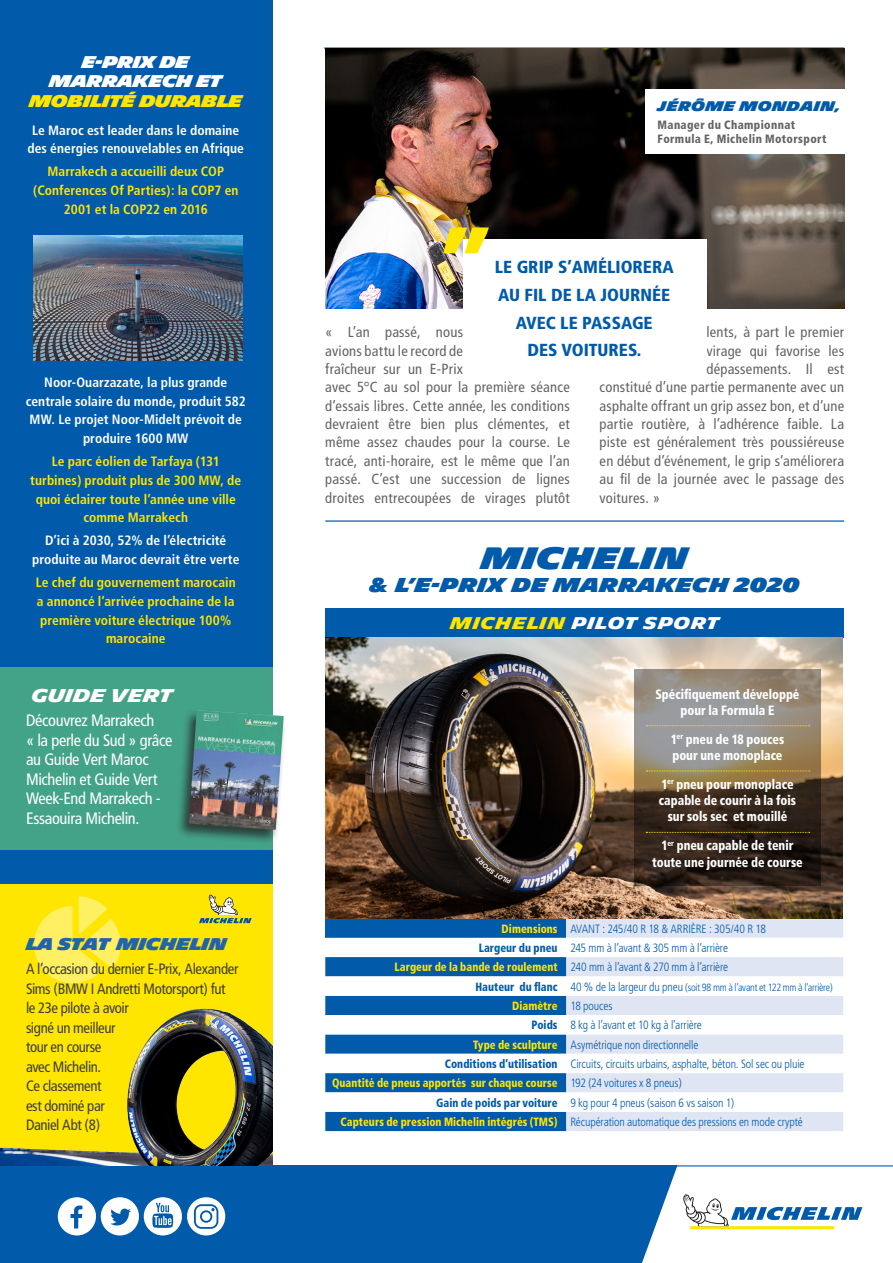
<style>
.page{position:relative;width:893px;height:1263px;background:#fff}
.page>*{position:absolute;margin:0;border:0;box-sizing:border-box;transform-origin:0 0}
.t1{font:600 97.65px "Michelin";color:#ffe601}
.Style_de_paragraphe{font:900 30px "Michelin";color:#015aaa}
.Style_de_paragraphe-2{font:900 19.5px "Michelin";letter-spacing:.005em;color:#015aaa}
.t2{font:700 18px "Michelin";color:#fff}
.t3{font:900 condensed 17.4px "Frutiger";color:#015aaa}
.t4{font:condensed 16.5px/19.5px "Frutiger";letter-spacing:-.02em;color:#fff}
.t5{font:900 16.5px/19.8px "Michelin";letter-spacing:-.025em;color:#fff;text-align:center}
.Style_de_paragraphe-3{font:700 16.5px "Michelin";letter-spacing:.05em;color:#fff}
.t6{font:900 16.5px "Michelin";letter-spacing:-.025em;color:#2064b1}
.t7{font:condensed 15px/19.5px "Frutiger";letter-spacing:-.025em;color:#3e3e3f}
.t8{font:condensed 14.55px/18.3px "Frutiger";letter-spacing:.015em;color:#636366}
.t9{font:700 condensed 13.5px/18.8px "Frutiger";letter-spacing:.005em;color:#ffe601;text-align:center}
.t10{font:700 condensed 13.5px/18.8px "Frutiger";color:#fff;text-align:center}
.t11{font:900 condensed 13.5px/16.2px "Frutiger";letter-spacing:-.005em;color:#fff;text-align:center;scale:.9 1}
.t12{font:900 13.5px "Michelin";letter-spacing:.015em;color:#015aaa}
.t13{font:300 condensed 12px "Frutiger";letter-spacing:-.01em;color:#015aaa}
.t14{font:900 condensed 12px "Frutiger";letter-spacing:.005em;color:#ffe601;scale:.9 1}
.t15{font:900 condensed 12px "Frutiger";letter-spacing:.005em;color:#015aaa;scale:.9 1}
.t16{font:900 condensed 12px "Frutiger";letter-spacing:.035em;color:#636366;scale:.94 1}
.t17{font:300 condensed 10.5px "Frutiger";letter-spacing:-.025em;color:#015aaa}
.s1{color:#ffe601}
.s2{font-size:12px}
</style>
<div class="page">
<div style="left:0;top:1165px;width:893px;height:98px;background:#015aaa"></div>
<svg style="left:58px;top:1197px;width:124px;height:38px"></svg>
<svg style="left:642px;top:1165px;width:251px;height:98px"></svg>
<div style="left:187px;top:1197px;width:38px;height:38px;background:#fff;border-radius:50%"></div>
<svg style="left:194px;top:1204px;width:24px;height:25px"></svg>
<div style="left:0;top:0;width:272px;height:1148px;background:#015aaa"></div>
<hr style="left:324px;top:47px;width:520px;height:2px;background:#015aaa">
<img style="left:325px;top:48px;width:519px;height:260px">
<div style="left:645px;top:89px;width:199px;height:64px;background:#fff"></div>
<div style="left:463px;top:239px;width:243px;height:127px;background:#fff"></div>
<hr style="left:325px;top:520px;width:519px;height:2px;background:#015aaa">
<div style="left:0;top:884px;width:272px;height:281px;background:#ffe601"></div>
<div style="left:0;top:667px;width:272px;height:183px;background:#43a387"></div>
<div style="left:325px;top:608px;width:519px;height:30px;background:#015aaa"></div>
<div style="left:325px;top:918px;width:241px;height:20px;background:#015aaa"></div>
<div style="left:566px;top:918px;width:277px;height:213px;background:#e0e5f3"></div>
<svg style="left:566px;top:938px;width:277px;height:38px"></svg>
<div style="left:325px;top:957px;width:241px;height:174px;background:#015aaa"></div>
<svg style="left:325px;top:976px;width:518px;height:136px"></svg>
<img style="left:325px;top:638px;width:517px;height:280px">
<svg style="left:634px;top:669px;width:187px;height:217px"></svg>
<svg style="left:646px;top:725px;width:164px;height:1px"></svg>
<svg style="left:646px;top:771px;width:164px;height:1px"></svg>
<svg style="left:646px;top:832px;width:164px;height:1px"></svg>
<svg style="left:34px;top:896px;width:87px;height:87px"></svg>
<img style="left:0;top:983px;width:272px;height:182px">
<svg style="left:199px;top:895px;width:53px;height:28px"></svg>
<div style="left:176px;top:709px;width:110px;height:136px;background:#231f20;opacity:.75"></div>
<img style="left:189px;top:710px;width:95px;height:120px">
<img style="left:34px;top:236px;width:209px;height:124px">
<p class="t5" style="left:29px;top:52px;width:215px">E-PRIX DE<br>MARRAKECH ET<br><span class="s1">MOBILITÉ DURABLE</span></p>
<p class="t10" style="left:28px;top:120px;width:218px">Le Maroc est leader dans le domaine des énergies renouvelables en Afrique</p>
<p class="t9" style="left:33px;top:162px;width:207px">Marrakech a accueilli deux COP (Conferences Of Parties): la COP7 en<br>2001 et la COP22 en 2016</p>
<p class="t10" style="left:26px;top:373px;width:222px">Noor-Ouarzazate, la plus grande centrale solaire du monde, produit 582<br>MW. Le projet Noor-Midelt prévoit de produire 1600 MW</p>
<p class="t9" style="left:30px;top:452px;width:212px">Le parc éolien de Tarfaya (131 turbines) produit plus de 300 MW, de quoi éclairer toute l’année une ville comme Marrakech</p>
<p class="t10" style="left:32px;top:531px;width:209px">D’ici à 2030, 52% de l’électricité produite au Maroc devrait être verte</p>
<p class="t9" style="left:36px;top:573px;width:201px">Le chef du gouvernement marocain a annoncé l’arrivée prochaine de la première voiture électrique 100% marocaine</p>
<p class="t2" style="left:32px;top:685px;width:143px">GUIDE VERT</p>
<p class="t4" style="left:26px;top:711px;width:148px">Découvrez Marrakech<br>« la perle du Sud » grâce au Guide Vert Maroc<br>Michelin et Guide Vert<br>Week-End Marrakech -<br>Essaouira Michelin.</p>
<p class="t6" style="left:26px;top:935px;width:203px">LA STAT MICHELIN</p>
<p class="t7" style="left:26px;top:959px;width:214px">A l’occasion du dernier E-Prix, Alexander<br>Sims (BMW I Andretti Motorsport) fut le 23e pilote à avoir<br>signé un meilleur<br>tour en course<br>avec Michelin.<br>Ce classement<br>est dominé par<br>Daniel Abt (8)</p>
<p class="t1" style="left:425px;top:206px;width:66px">"</p>
<p class="t12" style="left:658px;top:98px;width:185px">JÉRÔME MONDAIN,</p>
<p class="t16" style="left:658px;top:118px;width:148px">Manager du Championnat</p>
<p class="t16" style="left:658px;top:132px;width:181px">Formula E, Michelin Motorsport</p>
<p class="t3" style="left:495px;top:257px;width:180px">LE GRIP S’AMÉLIORERA</p>
<p class="t3" style="left:498px;top:284px;width:174px">AU FIL DE LA JOURNÉE</p>
<p class="t3" style="left:516px;top:312px;width:138px">AVEC LE PASSAGE</p>
<p class="t3" style="left:528px;top:340px;width:115px">DES VOITURES.</p>
<p class="t8" style="left:325px;top:323px;width:246px">« L’an passé, nous<br>avions battu le record de<br>fraîcheur sur un E-Prix<br>avec 5°C au sol pour la première séance d’essais libres. Cette année, les conditions devraient être bien plus clémentes, et même assez chaudes pour la course. Le tracé, anti-horaire, est le même que l’an passé. C’est une succession de lignes droites entrecoupées de virages plutôt</p>
<p class="t8" style="left:706px;top:323px;width:139px">lents, à part le premier</p>
<p class="t8" style="left:706px;top:341px;width:139px">virage qui favorise les</p>
<p class="t8" style="left:706px;top:360px;width:139px">dépassements. Il est</p>
<p class="t8" style="left:600px;top:378px;width:246px">constitué d’une partie permanente avec un</p>
<p class="t8" style="left:600px;top:397px;width:246px">asphalte offrant un grip assez bon, et d’une</p>
<p class="t8" style="left:600px;top:415px;width:246px">partie routière, à l’adhérence faible. La</p>
<p class="t8" style="left:600px;top:433px;width:246px">piste est généralement très poussiéreuse</p>
<p class="t8" style="left:600px;top:452px;width:246px">en début d’événement, le grip s’améliorera</p>
<p class="t8" style="left:600px;top:470px;width:246px">au fil de la journée avec le passage des</p>
<p class="t8" style="left:600px;top:488px;width:62px">voitures. »</p>
<p class="Style_de_paragraphe" style="left:481px;top:540px;width:209px">MICHELIN</p>
<p class="Style_de_paragraphe-2" style="left:370px;top:574px;width:431px">&amp; L’E-PRIX DE MARRAKECH 2020</p>
<p class="Style_de_paragraphe-3" style="left:450px;top:613px;width:271px"><span class="s1">MICHELIN</span> PILOT SPORT</p>
<p class="t11" style="left:655px;top:686px;width:161px">Spécifiquement développé pour la Formula E</p>
<p class="t11" style="left:671px;top:731px;width:128px;text-align:left">1<sup>er</sup> pneu de 18 pouces pour une monoplace</p>
<p class="t11" style="left:659px;top:776px;width:154px">1<sup>er</sup> pneu pour monoplace capable de courir à la fois sur sols sec et mouillé</p>
<p class="t11" style="left:652px;top:837px;width:169px">1<sup>er</sup> pneu capable de tenir toute une journée de course</p>
<p class="t14" style="left:502px;top:921px;width:64px">Dimensions</p>
<p class="t13" style="left:570px;top:922px;width:197px">AVANT : 245/40 R 18 &amp; ARRIÈRE : 305/40 R 18</p>
<p class="t15" style="left:479px;top:940px;width:89px">Largeur du pneu</p>
<p class="t13" style="left:570px;top:941px;width:159px">245 mm à l’avant &amp; 305 mm à l’arrière</p>
<p class="t14" style="left:395px;top:960px;width:183px">Largeur de la bande de roulement</p>
<p class="t13" style="left:570px;top:960px;width:159px">240 mm à l’avant &amp; 270 mm à l’arrière</p>
<p class="t15" style="left:475px;top:979px;width:93px">Hauteur du flanc</p>
<p class="t17" style="left:570px;top:981px;width:264px"><span class="s2">40 % de la largeur du pneu</span> (soit 98 mm à l’avant et 122 mm à l’arrière)</p>
<p class="t14" style="left:512px;top:998px;width:52px">Diamètre</p>
<p class="t13" style="left:570px;top:999px;width:44px">18 pouces</p>
<p class="t15" style="left:531px;top:1018px;width:30px">Poids</p>
<p class="t13" style="left:570px;top:1018px;width:133px">8 kg à l’avant et 10 kg à l’arrière</p>
<p class="t14" style="left:473px;top:1037px;width:95px">Type de sculpture</p>
<p class="t13" style="left:570px;top:1038px;width:130px">Asymétrique non directionnelle</p>
<p class="t15" style="left:445px;top:1056px;width:127px">Conditions d’utilisation</p>
<p class="t13" style="left:570px;top:1057px;width:236px">Circuits, circuits urbains, asphalte, béton. Sol sec ou pluie</p>
<p class="t14" style="left:332px;top:1076px;width:252px">Quantité de pneus apportés sur chaque course</p>
<p class="t13" style="left:570px;top:1076px;width:113px">192 (24 voitures x 8 pneus)</p>
<p class="t15" style="left:436px;top:1095px;width:136px">Gain de poids par voiture</p>
<p class="t13" style="left:570px;top:1095px;width:165px">9 kg pour 4 pneus (saison 6 vs saison 1)</p>
<p class="t14" style="left:341px;top:1114px;width:243px">Capteurs de pression Michelin intégrés (TMS)</p>
<p class="t13" style="left:570px;top:1115px;width:234px">Récupération automatique des pressions en mode crypté</p>
</div>
